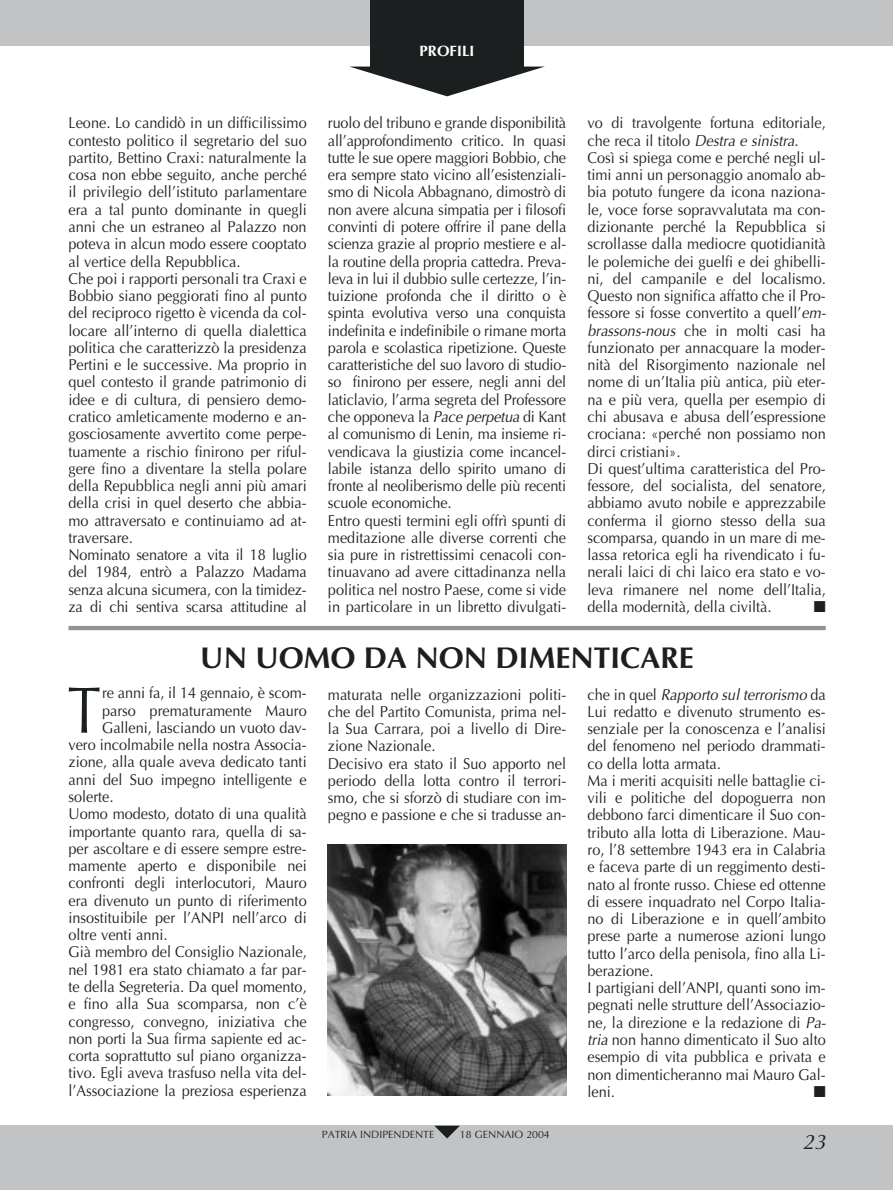
<style>
.page{position:relative;width:893px;height:1190px;background:#fff}
.page>*{position:absolute;margin:0;border:0;box-sizing:border-box;transform-origin:0 0}
.t1{font:66.45px "Optima";color:#1c1f20;scale:.9 1}
.t2{font:700 30px "Optima";color:#1c1f20}
.t3{font:italic 21px "Optima";color:#1c1f20}
.t4{font:15.75px/17.2px "Optima";color:#1c1f20;scale:.92 1}
.t5{font:15.75px "Zapf Dingbats";color:#1c1f20}
.t6{font:700 15px "Optima";color:#fff}
.t7{font:10.5px "Optima";color:#1c1f20}
.s1{font-style:italic}
</style>
<div class="page">
<div style="left:0;top:0;width:892px;height:45px;background:#c2c3c5"></div>
<div style="left:0;top:1125px;width:892px;height:65px;background:#c2c3c5"></div>
<div style="left:370px;top:0;width:153px;height:67px;background:#1c1f20"></div>
<svg style="left:351px;top:67px;width:192px;height:29px"></svg>
<svg style="left:434px;top:1125px;width:26px;height:13px"></svg>
<img style="left:328px;top:845px;width:238px;height:251px">
<hr style="left:68px;top:626px;width:757px;height:4px;background:#909293">
<p class="t6" style="left:419px;top:44px;width:56px">PROFILI</p>
<p class="t4" style="left:68px;top:116px;width:260px">Leone. Lo candidò in un difficilissimo contesto politico il segretario del suo partito, Bettino Craxi: naturalmente la cosa non ebbe seguito, anche perché il privilegio dell’istituto parlamentare era a tal punto dominante in quegli anni che un estraneo al Palazzo non poteva in alcun modo essere cooptato al vertice della Repubblica.<br>Che poi i rapporti personali tra Craxi e Bobbio siano peggiorati fino al punto del reciproco rigetto è vicenda da col&shy;locare all’interno di quella dialettica politica che caratterizzò la presidenza Pertini e le successive. Ma proprio in quel contesto il grande patrimonio di idee e di cultura, di pensiero demo&shy;cratico amleticamente moderno e an&shy;gosciosamente avvertito come perpe&shy;tuamente a rischio finirono per riful&shy;gere fino a diventare la stella polare della Repubblica negli anni più amari della crisi in quel deserto che abbia&shy;mo attraversato e continuiamo ad at&shy;traversare.<br>Nominato senatore a vita il 18 luglio del 1984, entrò a Palazzo Madama senza alcuna sicumera, con la timidez&shy;za di chi sentiva scarsa attitudine al</p>
<p class="t4" style="left:328px;top:116px;width:260px">ruolo del tribuno e grande disponibilità all’approfondimento critico. In quasi tutte le sue opere maggiori Bobbio, che era sempre stato vicino all’esistenziali&shy;smo di Nicola Abbagnano, dimostrò di non avere alcuna simpatia per i filosofi convinti di potere offrire il pane della scienza grazie al proprio mestiere e al&shy;la routine della propria cattedra. Preva&shy;leva in lui il dubbio sulle certezze, l’in&shy;tuizione profonda che il diritto o è spinta evolutiva verso una conquista indefinita e indefinibile o rimane morta parola e scolastica ripetizione. Queste caratteristiche del suo lavoro di studio&shy;so finirono per essere, negli anni del laticlavio, l’arma segreta del Professore che opponeva la <span class="s1">Pace perpetua</span> di Kant al comunismo di Lenin, ma insieme ri&shy;vendicava la giustizia come incancel&shy;labile istanza dello spirito umano di fronte al neoliberismo delle più recenti scuole economiche.<br>Entro questi termini egli offrì spunti di meditazione alle diverse correnti che sia pure in ristrettissimi cenacoli con&shy;tinuavano ad avere cittadinanza nella politica nel nostro Paese, come si vide in particolare in un libretto divulgati-</p>
<p class="t4" style="left:587px;top:116px;width:260px">vo di travolgente fortuna editoriale, che reca il titolo <span class="s1">Destra e sinistra</span>.<br>Così si spiega come e perché negli ul&shy;timi anni un personaggio anomalo ab&shy;bia potuto fungere da icona naziona&shy;le, voce forse sopravvalutata ma con&shy;dizionante perché la Repubblica si scrollasse dalla mediocre quotidianità le polemiche dei guelfi e dei ghibelli&shy;ni, del campanile e del localismo.<br>Questo non significa affatto che il Pro&shy;fessore si fosse convertito a quell’<span class="s1">em&shy;brassons-nous</span> che in molti casi ha funzionato per annacquare la moder&shy;nità del Risorgimento nazionale nel nome di un’Italia più antica, più eter&shy;na e più vera, quella per esempio di chi abusava e abusa dell’espressione crociana: «perché non possiamo non dirci cristiani».<br>Di quest’ultima caratteristica del Pro&shy;fessore, del socialista, del senatore, abbiamo avuto nobile e apprezzabile conferma il giorno stesso della sua scomparsa, quando in un mare di me&shy;lassa retorica egli ha rivendicato i fu&shy;nerali laici di chi laico era stato e vo&shy;leva rimanere nel nome dell’Italia, della modernità, della civiltà.</p>
<p class="t5" style="left:813px;top:599px;width:13px">■</p>
<h2 class="t2" style="left:200px;top:645px;width:495px">UN UOMO DA NON DIMENTICARE</h2>
<h1 class="t1" style="left:68px;top:683px;width:38px">T</h1>
<p class="t4" style="left:102px;top:686px;width:224px">re anni fa, il 14 gennaio, è scom-</p>
<p class="t4" style="left:102px;top:703px;width:224px">parso prematuramente Mauro</p>
<p class="t4" style="left:102px;top:720px;width:224px">Galleni, lasciando un vuoto dav-</p>
<p class="t4" style="left:68px;top:737px;width:260px">vero incolmabile nella nostra Associa-</p>
<p class="t4" style="left:68px;top:755px;width:260px">zione, alla quale aveva dedicato tanti</p>
<p class="t4" style="left:68px;top:772px;width:260px">anni del Suo impegno intelligente e</p>
<p class="t4" style="left:68px;top:789px;width:51px">solerte.</p>
<p class="t4" style="left:68px;top:806px;width:260px">Uomo modesto, dotato di una qualità</p>
<p class="t4" style="left:68px;top:824px;width:260px">importante quanto rara, quella di sa-</p>
<p class="t4" style="left:68px;top:841px;width:260px">per ascoltare e di essere sempre estre-</p>
<p class="t4" style="left:68px;top:858px;width:260px">mamente aperto e disponibile nei</p>
<p class="t4" style="left:68px;top:876px;width:260px">confronti degli interlocutori, Mauro</p>
<p class="t4" style="left:68px;top:893px;width:260px">era divenuto un punto di riferimento</p>
<p class="t4" style="left:68px;top:910px;width:260px">insostituibile per l’ANPI nell’arco di</p>
<p class="t4" style="left:68px;top:927px;width:109px">oltre venti anni.</p>
<p class="t4" style="left:68px;top:945px;width:260px">Già membro del Consiglio Nazionale,</p>
<p class="t4" style="left:68px;top:962px;width:260px">nel 1981 era stato chiamato a far par-</p>
<p class="t4" style="left:68px;top:979px;width:260px">te della Segreteria. Da quel momento,</p>
<p class="t4" style="left:68px;top:996px;width:260px">e fino alla Sua scomparsa, non c’è</p>
<p class="t4" style="left:68px;top:1014px;width:260px">congresso, convegno, iniziativa che</p>
<p class="t4" style="left:68px;top:1031px;width:260px">non porti la Sua firma sapiente ed ac-</p>
<p class="t4" style="left:68px;top:1048px;width:260px">corta soprattutto sul piano organizza-</p>
<p class="t4" style="left:68px;top:1065px;width:260px">tivo. Egli aveva trasfuso nella vita del-</p>
<p class="t4" style="left:68px;top:1083px;width:260px">l’Associazione la preziosa esperienza</p>
<p class="t4" style="left:328px;top:687px;width:260px">maturata nelle organizzazioni politi&shy;che del Partito Comunista, prima nel&shy;la Sua Carrara, poi a livello di Dire&shy;zione Nazionale.<br>Decisivo era stato il Suo apporto nel periodo della lotta contro il terrori&shy;smo, che si sforzò di studiare con im&shy;pegno e passione e che si tradusse an-</p>
<p class="t4" style="left:587px;top:687px;width:260px">che in quel <span class="s1">Rapporto sul terrorismo</span> da Lui redatto e divenuto strumento es&shy;senziale per la conoscenza e l’analisi del fenomeno nel periodo drammati&shy;co della lotta armata.<br>Ma i meriti acquisiti nelle battaglie ci&shy;vili e politiche del dopoguerra non debbono farci dimenticare il Suo con&shy;tributo alla lotta di Liberazione. Mau&shy;ro, l’8 settembre 1943 era in Calabria e faceva parte di un reggimento desti&shy;nato al fronte russo. Chiese ed ottenne di essere inquadrato nel Corpo Italia&shy;no di Liberazione e in quell’ambito prese parte a numerose azioni lungo tutto l’arco della penisola, fino alla Li&shy;berazione.<br>I partigiani dell’ANPI, quanti sono im&shy;pegnati nelle strutture dell’Associazio&shy;ne, la direzione e la redazione di <span class="s1">Pa&shy;tria</span> non hanno dimenticato il Suo alto esempio di vita pubblica e privata e non dimenticheranno mai Mauro Gal&shy;leni.</p>
<p class="t5" style="left:813px;top:1083px;width:13px">■</p>
<p class="t7" style="left:322px;top:1130px;width:114px">PATRIA INDIPENDENTE</p>
<p class="t7" style="left:460px;top:1130px;width:91px">18 GENNAIO 2004</p>
<h3 class="t3" style="left:802px;top:1132px;width:25px">23</h3>
</div>
